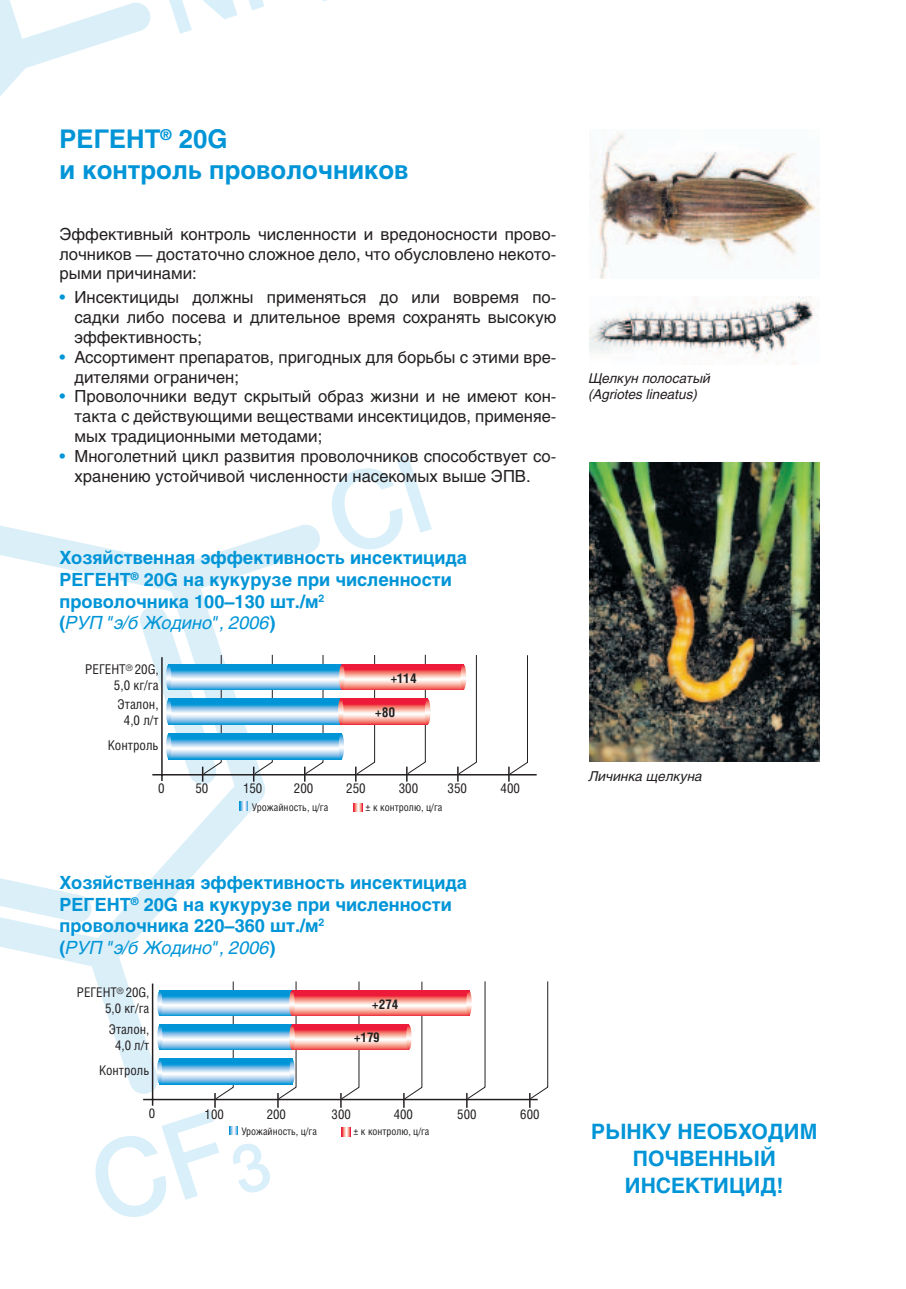
<style>
.page{position:relative;width:906px;height:1289px;background:#fff}
.page>*{position:absolute;margin:0;border:0;box-sizing:border-box;transform-origin:0 0}
.Zagl_2_urovn{font:700 25.5px/30.6px "Helios";color:#0195d7}
.zagl_v_ctolbcax{font:700 21px/27px "Helios";color:#0195d7;text-align:center}
.Zagl_tabl{font:700 18px/21.6px "Helios";color:#0195d7}
.bullet{font:16.5px/19.8px "Helios";color:#231f20;text-align:justify}
.text_ocn{font:16.5px/19.8px "Helios";color:#231f20;text-align:justify}
.t1{font:13.5px/16.2px "Helios Cond";color:#231f20;text-align:center}
.роdpic_ris{font:italic 13.5px/16.2px "Helios";color:#231f20}
.t2{font:700 13.5px "Helios Cond";color:#231f20}
.t3{font:13.35px/16px "Helios Cond";color:#231f20;text-align:center}
.t4{font:700 13.35px "Helios Cond";color:#231f20}
.t5{font:10.5px "Helios Cond";color:#231f20}
.t6{font:10.35px "Helios Cond";color:#231f20}
.s1{color:#0195d7}
.s2{font-weight:400;font-style:italic}
</style>
<div class="page">
<svg style="left:0;top:0;width:327px;height:96px"></svg>
<img style="left:592px;top:129px;width:227px;height:149px">
<img style="left:589px;top:296px;width:226px;height:68px">
<img style="left:589px;top:462px;width:230px;height:299px">
<svg style="left:0;top:455px;width:548px;height:762px"></svg>
<p class="Zagl_2_urovn" style="left:60px;top:124px;width:350px">РЕГЕНТ<sup>®</sup> 20G<br>и контроль проволочников</p>
<p class="text_ocn" style="left:60px;top:224px;width:498px">Эффективный контроль численности и вредоносности прово&shy;лочников — достаточно сложное дело, что обусловлено некото&shy;рыми причинами:</p>
<p class="bullet" style="left:75px;top:287px;width:483px;text-indent:-15px"><span class="s1">•</span> Инсектициды должны применяться до или вовремя по&shy;садки либо посева и длительное время сохранять высокую эффективность;</p>
<p class="bullet" style="left:75px;top:347px;width:483px;text-indent:-15px"><span class="s1">•</span> Ассортимент препаратов, пригодных для борьбы с этими вре&shy;дителями ограничен;</p>
<p class="bullet" style="left:75px;top:386px;width:483px;text-indent:-15px"><span class="s1">•</span> Проволочники ведут скрытый образ жизни и не имеют кон&shy;такта с действующими веществами инсектицидов, применяе&shy;мых традиционными методами;</p>
<p class="bullet" style="left:75px;top:446px;width:483px;text-indent:-15px"><span class="s1">•</span> Многолетний цикл развития проволочников способствует со&shy;хранению устойчивой численности насекомых выше ЭПВ.</p>
<p class="Zagl_tabl" style="left:60px;top:547px;width:409px">Хозяйственная эффективность инсектицида РЕГЕНТ<sup>®</sup> 20G на кукурузе при численности проволочника 100–130 шт./м<sup>2<br></sup>(<span class="s2">РУП "э/б Жодино", 2006</span>)</p>
<p class="t1" style="left:85px;top:660px;width:75px;text-align:right">РЕГЕНТ<sup>®</sup> 20G,<br>5,0 кг/га</p>
<p class="t1" style="left:118px;top:695px;width:43px">Эталон,<br>4,0 л/т</p>
<p class="t1" style="left:108px;top:736px;width:52px">Контроль</p>
<p class="t1" style="left:158px;top:780px;width:8px">0</p>
<p class="t2" style="left:391px;top:670px;width:28px">+114</p>
<p class="t2" style="left:375px;top:703px;width:22px">+80</p>
<p class="t1" style="left:195px;top:780px;width:14px">50</p>
<p class="t1" style="left:243px;top:780px;width:21px">150</p>
<p class="t1" style="left:294px;top:780px;width:21px">200</p>
<p class="t1" style="left:346px;top:780px;width:21px">250</p>
<p class="t1" style="left:399px;top:780px;width:21px">300</p>
<p class="t1" style="left:447px;top:780px;width:21px">350</p>
<p class="t1" style="left:500px;top:780px;width:21px">400</p>
<p class="t5" style="left:252px;top:801px;width:78px">Урожайность, ц/га</p>
<p class="t5" style="left:365px;top:801px;width:78px">± к контролю, ц/га</p>
<p class="Zagl_tabl" style="left:60px;top:871px;width:409px">Хозяйственная эффективность инсектицида РЕГЕНТ<sup>®</sup> 20G на кукурузе при численности проволочника 220–360 шт./м<sup>2<br></sup>(<span class="s2">РУП "э/б Жодино", 2006</span>)</p>
<p class="t3" style="left:77px;top:984px;width:74px;text-align:right">РЕГЕНТ<sup>®</sup> 20G,<br>5,0 кг/га</p>
<p class="t3" style="left:109px;top:1021px;width:42px">Эталон,<br>4,0 л/т</p>
<p class="t3" style="left:99px;top:1061px;width:52px">Контроль</p>
<p class="t3" style="left:149px;top:1104px;width:8px">0</p>
<p class="t4" style="left:372px;top:996px;width:28px">+274</p>
<p class="t4" style="left:354px;top:1029px;width:27px">+179</p>
<p class="t3" style="left:205px;top:1106px;width:21px">100</p>
<p class="t3" style="left:267px;top:1106px;width:21px">200</p>
<p class="t3" style="left:332px;top:1106px;width:21px">300</p>
<p class="t3" style="left:394px;top:1106px;width:21px">400</p>
<p class="t3" style="left:457px;top:1106px;width:21px">500</p>
<p class="t3" style="left:520px;top:1106px;width:21px">600</p>
<p class="t6" style="left:241px;top:1125px;width:77px">Урожайность, ц/га</p>
<p class="t6" style="left:353px;top:1125px;width:77px">± к контролю, ц/га</p>
<p class="роdpic_ris" style="left:589px;top:370px;width:123px">Щелкун полосатый (Agriotes lineatus)</p>
<p class="роdpic_ris" style="left:589px;top:767px;width:115px">Личинка щелкуна</p>
<p class="zagl_v_ctolbcax" style="left:591px;top:1117px;width:228px">РЫНКУ НЕОБХОДИМ<br>ПОЧВЕННЫЙ<br>ИНСЕКТИЦИД!</p>
</div>
